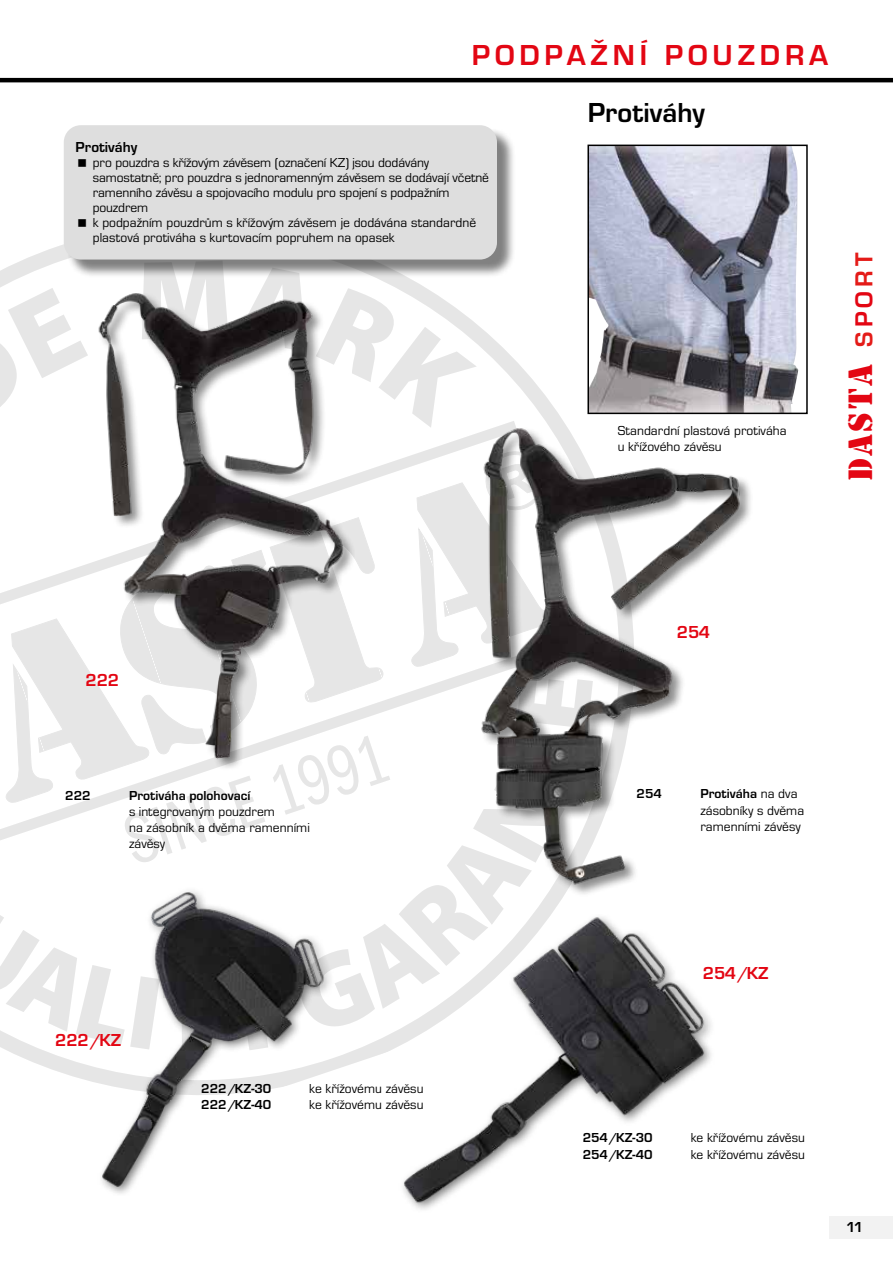
<style>
.page{position:relative;width:893px;height:1263px;background:#fff}
.page>*{position:absolute;margin:0;border:0;box-sizing:border-box;transform-origin:0 0}
.t1{font:34.95px "Stencil";letter-spacing:.075em;color:#e30613}
.t2{font:700 30px "Eurostile TOT";letter-spacing:.165em;color:#e30613}
.t3{font:700 28.5px "Eurostile TOT";color:#000}
.t4{font:700 25.5px "Eurostile TOT";letter-spacing:.165em;color:#e41b18}
.t5{font:700 18px "Eurostile TOT";letter-spacing:-.01em;color:#e30613}
.t6{font:700 15px "Eurostile TOT";color:#000}
.t7{font:13.5px/15px "Eurostile TOT";color:#000}
.t8{font:700 13.5px "Eurostile TOT";color:#000}
.s1{color:#e30613}
.s2{font-weight:700}
</style>
<div class="page">
<div style="left:829px;top:1216px;width:64px;height:22px;background:#f2f2f2"></div>
<svg style="left:0;top:244px;width:556px;height:824px"></svg>
<svg style="left:0;top:288px;width:64px;height:124px"></svg>
<svg style="left:371px;top:288px;width:106px;height:124px"></svg>
<svg style="left:0;top:412px;width:451px;height:263px"></svg>
<svg style="left:0;top:675px;width:451px;height:378px"></svg>
<div style="left:66px;top:127px;width:450px;height:151px;background:#000;opacity:.5"></div>
<div style="left:64px;top:125px;width:433px;height:135px;background:#dedede;border-radius:17px"></div>
<img style="left:590px;top:148px;width:208px;height:263px">
<div style="left:587px;top:145px;width:221px;height:269px;border:2px solid #000"></div>
<hr style="left:0;top:78px;width:893px;height:4px;background:#000">
<img style="left:64px;top:279px;width:307px;height:491px">
<img style="left:451px;top:411px;width:307px;height:473px">
<img style="left:48px;top:878px;width:323px;height:316px">
<img style="left:388px;top:884px;width:323px;height:326px">
<h2 class="t2" style="left:472px;top:39px;width:358px">PODPAŽNÍ POUZDRA</h2>
<p class="t6" style="left:76px;top:139px;width:63px">Protiváhy</p>
<p class="t7" style="left:93px;top:155px;width:398px">pro pouzdra s křížovým závěsem (označení KZ) jsou dodávány samostatně; pro pouzdra s jednoramenným závěsem se dodávají včetně ramenního závěsu a spojovacího modulu pro spojení s podpažním pouzdrem<br>k podpažním pouzdrům s křížovým závěsem je dodávána standardně plastová protiváha s kurtovacím popruhem na opasek</p>
<h3 class="t3" style="left:588px;top:97px;width:118px">Protiváhy</h3>
<p class="t7" style="left:618px;top:423px;width:170px;line-height:16.2px">Standardní plastová protiváha u křížového závěsu</p>
<h3 class="t4" style="left:850px;top:347px;width:96px;rotate:-90deg">S<span class="s1">PO</span>RT</h3>
<h1 class="t1" style="left:840px;top:481px;width:118px;rotate:-90deg">DASTA</h1>
<h3 class="t5" style="left:86px;top:670px;width:35px">222</h3>
<p class="t8" style="left:65px;top:788px;width:27px">222</p>
<p class="t8" style="left:129px;top:788px;width:123px">Protiváha polohovací</p>
<p class="t7" style="left:129px;top:804px;width:182px;line-height:16.2px">s integrovaným pouzdrem<br>na zásobník a dvěma ramenními závěsy</p>
<h3 class="t5" style="left:55px;top:1030px;width:67px">222/KZ</h3>
<p class="t8" style="left:201px;top:1081px;width:72px">222/KZ-30</p>
<p class="t7" style="left:309px;top:1081px;width:116px">ke křížovému závěsu</p>
<p class="t8" style="left:201px;top:1097px;width:72px">222/KZ-40</p>
<p class="t7" style="left:309px;top:1097px;width:116px">ke křížovému závěsu</p>
<h3 class="t5" style="left:677px;top:623px;width:35px">254</h3>
<p class="t8" style="left:637px;top:786px;width:27px">254</p>
<p class="t7" style="left:700px;top:786px;width:105px;line-height:16.2px"><span class="s2">Protiváha</span> na dva zásobníky s dvěma ramenními závěsy</p>
<h3 class="t5" style="left:703px;top:963px;width:67px">254/KZ</h3>
<p class="t8" style="left:583px;top:1130px;width:71px">254/KZ-30</p>
<p class="t7" style="left:691px;top:1130px;width:116px">ke křížovému závěsu</p>
<p class="t8" style="left:583px;top:1147px;width:71px">254/KZ-40</p>
<p class="t7" style="left:691px;top:1147px;width:116px">ke křížovému závěsu</p>
<p class="t6" style="left:846px;top:1219px;width:19px">11</p>
</div>
